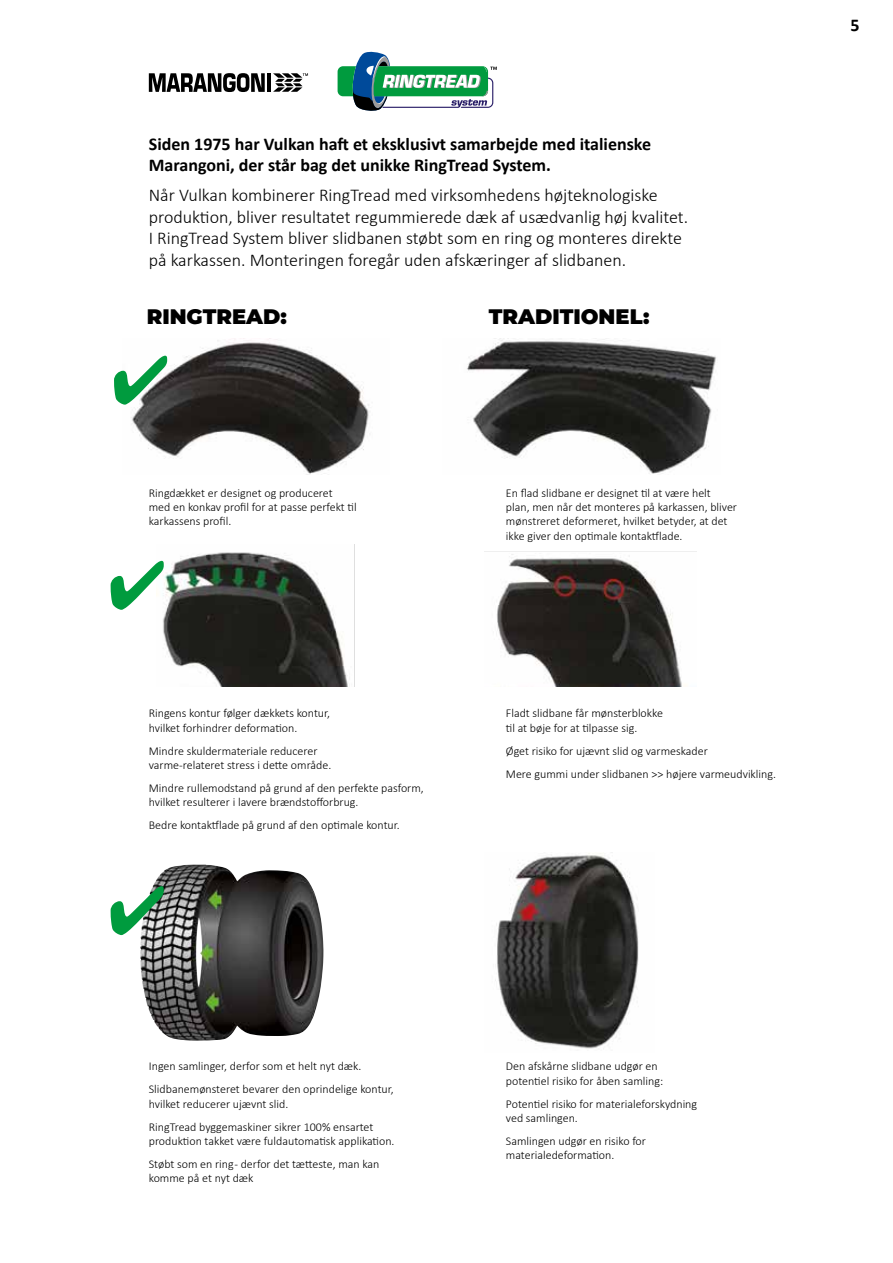
<style>
.page{position:relative;width:893px;height:1263px;background:#fff}
.page>*{position:absolute;margin:0;border:0;box-sizing:border-box;transform-origin:0 0}
.t1{font:900 21px "Montserrat";color:#000}
.t2{font:300 18px/21.6px "Calibri";color:#000}
.t3{font:700 18px/21.6px "Calibri";color:#000}
.t4{font:300 12px/14.4px "Calibri";color:#000}
</style>
<div class="page">
<svg style="left:338px;top:52px;width:159px;height:59px"></svg>
<svg style="left:149px;top:73px;width:116px;height:19px"></svg>
<hr style="left:267px;top:73px;width:4px;height:19px;background:#000">
<svg style="left:273px;top:73px;width:35px;height:19px"></svg>
<img style="left:131px;top:338px;width:238px;height:137px">
<img style="left:467px;top:338px;width:249px;height:136px">
<img style="left:163px;top:545px;width:192px;height:142px">
<img style="left:485px;top:551px;width:212px;height:136px">
<img style="left:495px;top:853px;width:144px;height:196px">
<img style="left:140px;top:865px;width:184px;height:176px">
<svg style="left:131px;top:355px;width:36px;height:50px"></svg>
<svg style="left:156px;top:560px;width:8px;height:50px"></svg>
<svg style="left:140px;top:885px;width:24px;height:50px"></svg>
<h2 class="t3" style="left:149px;top:132px;width:504px">Siden 1975 har Vulkan haft et eksklusivt samarbejde med italienske<br>Marangoni, der står bag det unikke RingTread System.</h2>
<p class="t2" style="left:149px;top:184px;width:541px">Når Vulkan kombinerer RingTread med virksomhedens højteknologiske -produktion, -bliver resultatet regummierede dæk af -usædvanlig høj kvalitet.<br>I RingTread System bliver slidbanen støbt som en ring og monteres direkte på karkassen. Monteringen foregår uden afskæringer af slidbanen.</p>
<h1 class="t1" style="left:147px;top:301px;width:142px">RINGTREAD:</h1>
<h1 class="t1" style="left:489px;top:301px;width:162px">TRADITIONEL:</h1>
<p class="t4" style="left:149px;top:485px;width:209px">Ringdækket er designet og produceret med en konkav profil for at passe perfekt til karkassens profil.</p>
<p class="t4" style="left:506px;top:485px;width:233px">En flad slidbane er designet til at være helt plan, men når det monteres på karkassen, bliver -mønstreret deformeret, hvilket betyder, at det ikke giver den optimale kontaktflade.</p>
<p class="t4" style="left:149px;top:706px;width:183px">Ringens kontur følger dækkets kontur, hvilket forhindrer deformation.</p>
<p class="t4" style="left:149px;top:743px;width:184px">Mindre skuldermateriale reducerer varme-relateret stress i dette område.</p>
<p class="t4" style="left:149px;top:781px;width:276px">Mindre rullemodstand på grund af den perfekte pasform, hvilket resulterer i lavere brændstofforbrug.</p>
<p class="t4" style="left:149px;top:818px;width:252px">Bedre kontaktflade på grund af den optimale kontur.</p>
<p class="t4" style="left:506px;top:706px;width:159px">Fladt slidbane får mønsterblokke til at bøje for at tilpasse sig.</p>
<p class="t4" style="left:506px;top:739px;width:272px;line-height:23px">Øget risiko for ujævnt slid og varmeskader<br>Mere gummi under slidbanen &gt;&gt; højere varmeudvikling.</p>
<h2 class="t3" style="left:850px;top:13px;width:11px">5</h2>
<p class="t4" style="left:149px;top:1055px;width:246px;line-height:23px">Ingen samlinger, derfor som et helt nyt dæk.<br>Slidbanemønsteret bevarer den oprindelige kontur,</p>
<p class="t4" style="left:149px;top:1092px;width:226px;line-height:23px">hvilket reducerer ujævnt slid.<br>RingTread byggemaskiner sikrer 100% ensartet</p>
<p class="t4" style="left:149px;top:1129px;width:247px;line-height:23px">-produktion takket være fuldautomatisk applikation.<br>Støbt som en ring- derfor det tætteste, man kan</p>
<p class="t4" style="left:149px;top:1171px;width:106px">komme på et nyt dæk</p>
<p class="t4" style="left:506px;top:1059px;width:159px">Den afskårne slidbane udgør en potentiel risiko for åben samling:</p>
<p class="t4" style="left:506px;top:1096px;width:193px">Potentiel risiko for materialeforskydning ved samlingen.</p>
<p class="t4" style="left:506px;top:1134px;width:142px">Samlingen udgør en risiko for materialedeformation.</p>
</div>
